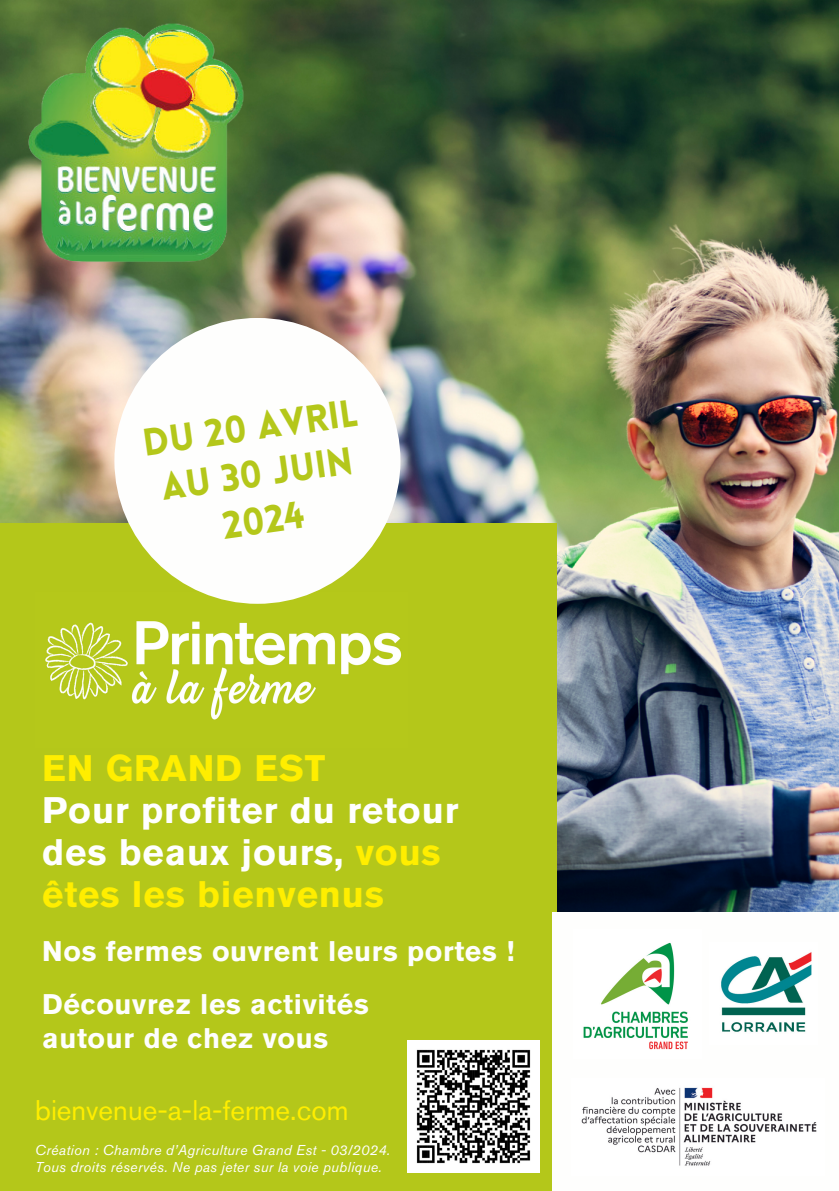
<style>
.page{position:relative;width:839px;height:1191px;background:#fff}
.page>*{position:absolute;margin:0;border:0;box-sizing:border-box;transform-origin:0 0}
.t1{font:900 37.6px/46.8px "Lovelo";color:#b4c71a;text-align:center}
.t2{font:700 36.6px/42px "Akzidenz Grotesk Std";letter-spacing:.025em;color:#fff}
.t3{font:700 28.2px/33.8px "Akzidenz Grotesk Std";letter-spacing:.025em;color:#fefefd}
.t4{font:28.2px "Akzidenz Grotesk Std";color:#fe0}
.t5{font:italic 14.2px "Akzidenz Grotesk Std";letter-spacing:.025em;color:#fefefd}
.s1{color:#fe0}
</style>
<div class="page">
<img style="left:0;top:0;width:838px;height:912px">
<div style="left:0;top:523px;width:557px;height:668px;background:#b4c71a"></div>
<img style="left:45px;top:590px;width:357px;height:130px">
<div style="left:552px;top:912px;width:286px;height:279px;background:#fefefd"></div>
<img style="left:581px;top:1087px;width:236px;height:79px">
<img style="left:583px;top:942px;width:105px;height:108px">
<img style="left:721px;top:952px;width:91px;height:80px">
<div style="left:114px;top:318px;width:286px;height:286px;background:#fefefd;border-radius:50%"></div>
<img style="left:22px;top:19px;width:225px;height:249px">
<img style="left:407px;top:1040px;width:132px;height:132px">
<h2 class="t1" style="left:140px;top:423px;width:218px;rotate:-8deg">DU 20 avril<br>AU 30 JUIN<br>2024</h2>
<h2 class="t2" style="left:42px;top:747px;width:417px"><span class="s1">EN GRAND EST<br></span>Pour profiter du retour des beaux jours, <span class="s1">vous êtes les bienvenus</span></h2>
<p class="t3" style="left:42px;top:934px;width:473px">Nos fermes ouvrent leurs portes !</p>
<p class="t3" style="left:42px;top:987px;width:328px">Découvrez les activités autour de chez vous</p>
<h1 class="t4" style="left:35px;top:1094px;width:315px">bienvenue-a-la-ferme.com</h1>
<h3 class="t5" style="left:35px;top:1142px;width:356px">Création : Chambre d’Agriculture Grand Est - 03/2024.</h3>
<p class="t5" style="left:35px;top:1158px;width:348px">Tous droits réservés. Ne pas jeter sur la voie publique.</p>
</div>
